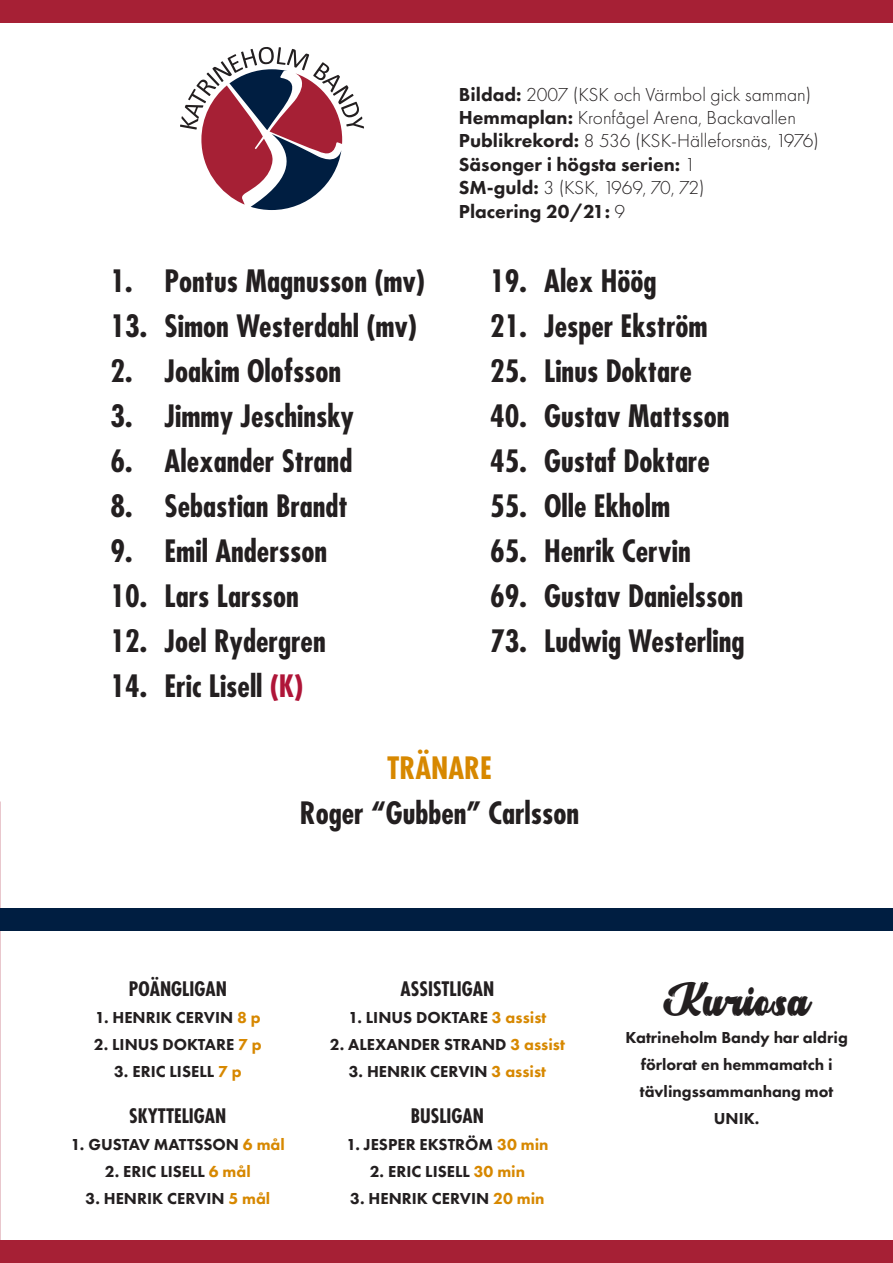
<style>
.page{position:relative;width:893px;height:1263px;background:#fff}
.page>*{position:absolute;margin:0;border:0;box-sizing:border-box;transform-origin:0 0}
.t1{font:45.6px "Headbrush";color:#231f20}
.t2{font:700 condensed 30px "Futura";color:#231f20}
.t3{font:700 condensed 30px "Futura";color:#d78800}
.t4{font:300 19.5px/23.4px "Futura PT";color:#231f20}
.t5{font:700 condensed 19.5px "Futura";color:#231f20}
.t6{font:800 16.5px/27px "Futura PT";color:#231f20;text-align:center}
.s1{color:#af1538}
.s2{font-weight:800}
.s3{color:#d78800}
</style>
<div class="page">
<div style="left:0;top:0;width:893px;height:22px;background:#a62035"></div>
<div style="left:0;top:1241px;width:893px;height:22px;background:#a62035"></div>
<svg style="left:180px;top:47px;width:184px;height:163px"></svg>
<div style="left:0;top:908px;width:893px;height:22px;background:#001e41"></div>
<p class="t2" style="left:111px;top:261px;width:316px">1. Pontus Magnusson (mv)</p>
<p class="t2" style="left:111px;top:306px;width:308px">13. Simon Westerdahl (mv)</p>
<p class="t2" style="left:111px;top:351px;width:232px">2. Joakim Olofsson</p>
<p class="t2" style="left:111px;top:396px;width:245px">3. Jimmy Jeschinsky</p>
<p class="t2" style="left:111px;top:441px;width:243px">6. Alexander Strand</p>
<p class="t2" style="left:111px;top:486px;width:239px">8. Sebastian Brandt</p>
<p class="t2" style="left:111px;top:531px;width:218px">9. Emil Andersson</p>
<p class="t2" style="left:111px;top:576px;width:190px">10. Lars Larsson</p>
<p class="t2" style="left:111px;top:621px;width:217px">12. Joel Rydergren</p>
<p class="t2" style="left:111px;top:666px;width:194px">14. Eric Lisell <span class="s1">(K)</span></p>
<p class="t4" style="left:459px;top:82px;width:361px"><span class="s2">Bildad:</span> 2007 (KSK och Värmbol gick samman)<br><span class="s2">Hemmaplan:</span> Kronfågel Arena, Backavallen <span class="s2">Publikrekord:</span> 8 536 (KSK-Hälleforsnäs, 1976)<br><span class="s2">Säsonger i högsta serien:</span> 1<br><span class="s2">SM-guld:</span> 3 (KSK, 1969, 70, 72)<br><span class="s2">Placering 20/21:</span> 9</p>
<p class="t2" style="left:490px;top:261px;width:168px">19. Alex Höög</p>
<p class="t2" style="left:490px;top:306px;width:219px">21. Jesper Ekström</p>
<p class="t2" style="left:490px;top:351px;width:203px">25. Linus Doktare</p>
<p class="t2" style="left:490px;top:396px;width:241px">40. Gustav Mattsson</p>
<p class="t2" style="left:490px;top:441px;width:221px">45. Gustaf Doktare</p>
<p class="t2" style="left:490px;top:486px;width:182px">55. Olle Ekholm</p>
<p class="t2" style="left:490px;top:531px;width:202px">65. Henrik Cervin</p>
<p class="t2" style="left:490px;top:576px;width:254px">69. Gustav Danielsson</p>
<p class="t2" style="left:490px;top:621px;width:256px">73. Ludwig Westerling</p>
<p class="t3" style="left:387px;top:749px;width:106px">TRÄNARE</p>
<p class="t2" style="left:300px;top:794px;width:281px">Roger “Gubben” Carlsson</p>
<p class="t5" style="left:129px;top:976px;width:99px">POÄNGLIGAN</p>
<p class="t6" style="left:95px;top:1003px;width:167px">1. HENRIK CERVIN <span class="s3">8 p</span></p>
<p class="t6" style="left:94px;top:1030px;width:169px">2. LINUS DOKTARE <span class="s3">7 p</span></p>
<p class="t6" style="left:114px;top:1057px;width:129px">3. ERIC LISELL <span class="s3">7 p</span></p>
<p class="t5" style="left:129px;top:1103px;width:99px">SKYTTELIGAN</p>
<p class="t6" style="left:71px;top:1131px;width:215px">1. GUSTAV MATTSSON <span class="s3">6 mål</span></p>
<p class="t6" style="left:105px;top:1158px;width:147px">2. ERIC LISELL <span class="s3">6 mål</span></p>
<p class="t6" style="left:85px;top:1185px;width:186px">3. HENRIK CERVIN <span class="s3">5 mål</span></p>
<p class="t5" style="left:401px;top:976px;width:95px">ASSISTLIGAN</p>
<p class="t6" style="left:348px;top:1003px;width:200px">1. LINUS DOKTARE <span class="s3">3 assist</span></p>
<p class="t6" style="left:330px;top:1030px;width:237px">2. ALEXANDER STRAND <span class="s3">3 assist</span></p>
<p class="t6" style="left:349px;top:1057px;width:199px">3. HENRIK CERVIN <span class="s3">3 assist</span></p>
<p class="t5" style="left:411px;top:1103px;width:75px">BUSLIGAN</p>
<p class="t6" style="left:346px;top:1131px;width:204px">1. JESPER EKSTRÖM <span class="s3">30 min</span></p>
<p class="t6" style="left:370px;top:1158px;width:157px">2. ERIC LISELL <span class="s3">30 min</span></p>
<p class="t6" style="left:350px;top:1185px;width:196px">3. HENRIK CERVIN <span class="s3">20 min</span></p>
<h1 class="t1" style="left:664px;top:973px;width:148px">Kuriosa</h1>
<p class="t6" style="left:626px;top:1023px;width:224px">Katrineholm Bandy har aldrig förlorat en hemmamatch i tävlingssammanhang mot<br>UNIK.</p>
</div>
